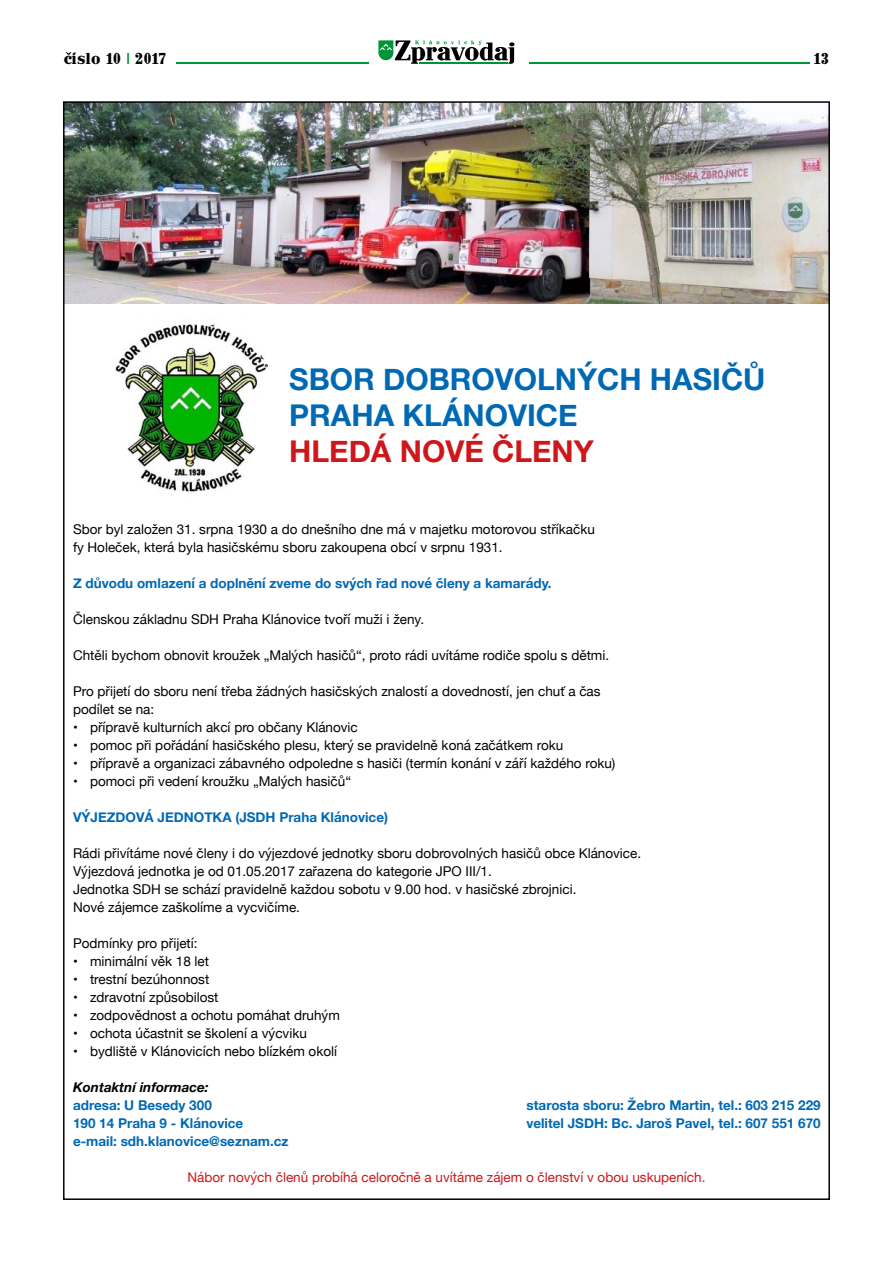
<style>
.page{position:relative;width:893px;height:1263px;background:#fff}
.page>*{position:absolute;margin:0;border:0;box-sizing:border-box;transform-origin:0 0}
.t1{font:700 30px/36px "Helvetica Neue";color:#0069b4}
.t2{font:700 30px "Helvetica Neue";color:#cd171a}
.t3{font:500 15.75px "John Hancock CP";letter-spacing:.015em;color:#000}
.t4{font:13.5px/18px "Helvetica Neue";color:#000}
.t5{font:700 13.5px/18px "Helvetica Neue";color:#0069b4}
.t6{font:13.5px "Helvetica Neue";color:#cd171a}
.t7{font:italic 700 13.5px "Helvetica Neue";color:#000}
.s1{color:#009338}
</style>
<div class="page">
<img style="left:66px;top:104px;width:761px;height:199px">
<img style="left:115px;top:324px;width:153px;height:168px">
<svg style="left:378px;top:40px;width:136px;height:24px"></svg>
<hr style="left:529px;top:63px;width:280px;height:1px;background:#009338">
<svg style="left:66px;top:52px;width:6px;height:3px"></svg>
<hr style="left:177px;top:63px;width:192px;height:1px;background:#009338">
<p class="t3" style="left:64px;top:49px;width:104px">císlo 10 <span class="s1">|</span> 2017</p>
<p class="t3" style="left:814px;top:49px;width:16px">13</p>
<h1 class="t1" style="left:289px;top:362px;width:478px">SBOR DOBROVOLNÝCH HASIČŮ<br>PRAHA KLÁNOVICE</h1>
<h1 class="t2" style="left:289px;top:428px;width:306px">HLEDÁ NOVÉ ČLENY</h1>
<p class="t4" style="left:73px;top:521px;width:523px">Sbor byl založen 31. srpna 1930 a do dnešního dne má v majetku motorovou stříkačku fy Holeček, která byla hasičskému sboru zakoupena obcí v srpnu 1931.</p>
<p class="t5" style="left:73px;top:575px;width:480px">Z důvodu omlazení a doplnění zveme do svých řad nové členy a kamarády.</p>
<p class="t4" style="left:73px;top:611px;width:353px">Členskou základnu SDH Praha Klánovice tvoří muži i ženy.</p>
<p class="t4" style="left:73px;top:647px;width:538px">Chtěli bychom obnovit kroužek „Malých hasičů“, proto rádi uvítáme rodiče spolu s dětmi.</p>
<p class="t4" style="left:73px;top:683px;width:529px">Pro přijetí do sboru není třeba žádných hasičských znalostí a dovedností, jen chuť a čas podílet se na:</p>
<p class="t4" style="left:73px;top:719px;width:286px">• přípravě kulturních akcí pro občany Klánovic</p>
<p class="t4" style="left:73px;top:737px;width:492px">• pomoc při pořádání hasičského plesu, který se pravidelně koná začátkem roku</p>
<p class="t4" style="left:73px;top:755px;width:544px">• přípravě a organizaci zábavného odpoledne s hasiči (termín konání v září každého roku)</p>
<p class="t4" style="left:73px;top:773px;width:280px">• pomoci při vedení kroužku „Malých hasičů“</p>
<p class="t5" style="left:73px;top:809px;width:317px">VÝJEZDOVÁ JEDNOTKA (JSDH Praha Klánovice)</p>
<p class="t4" style="left:73px;top:845px;width:570px">Rádi přivítáme nové členy i do výjezdové jednotky sboru dobrovolných hasičů obce Klánovice.<br>Výjezdová jednotka je od 01.05.2017 zařazena do kategorie JPO III/1.<br>Jednotka SDH se schází pravidelně každou sobotu v 9.00 hod. v hasičské zbrojnici.<br>Nové zájemce zaškolíme a vycvičíme.</p>
<p class="t4" style="left:73px;top:935px;width:126px">Podmínky pro přijetí:</p>
<p class="t4" style="left:73px;top:953px;width:138px">• minimální věk 18 let</p>
<p class="t4" style="left:73px;top:971px;width:138px">• trestní bezúhonnost</p>
<p class="t4" style="left:73px;top:989px;width:147px">• zdravotní způsobilost</p>
<p class="t4" style="left:73px;top:1007px;width:268px">• zodpovědnost a ochotu pomáhat druhým</p>
<p class="t4" style="left:73px;top:1025px;width:235px">• ochota účastnit se školení a výcviku</p>
<p class="t4" style="left:73px;top:1043px;width:266px">• bydliště v Klánovicích nebo blízkém okolí</p>
<p class="t7" style="left:73px;top:1077px;width:137px">Kontaktní informace:</p>
<p class="t5" style="left:73px;top:1097px;width:217px">adresa: U Besedy 300<br>190 14 Praha 9 - Klánovice e-mail: sdh.klanovice@seznam.cz</p>
<p class="t6" style="left:188px;top:1167px;width:519px">Nábor nových členů probíhá celoročně a uvítáme zájem o členství v obou uskupeních.</p>
<p class="t5" style="left:526px;top:1097px;width:296px">starosta sboru: Žebro Martin, tel.: 603 215 229 velitel JSDH: Bc. Jaroš Pavel, tel.: 607 551 670</p>
</div>
